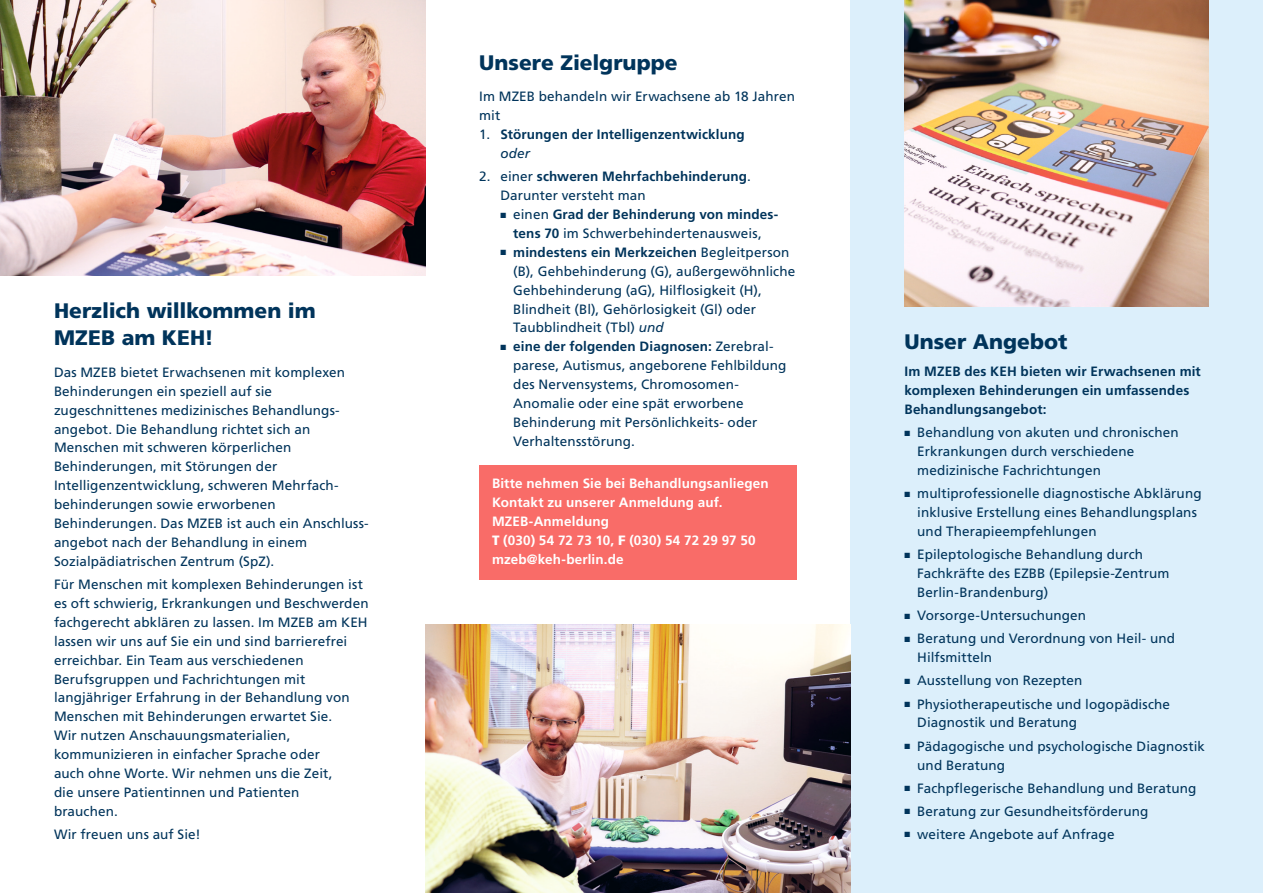
<style>
.page{position:relative;width:1263px;height:893px;background:#fff}
.page>*{position:absolute;margin:0;border:0;box-sizing:border-box;transform-origin:0 0}
.t1{font:900 21px/27.3px "Frutiger LT Std";color:#00345b}
.t2{font:13.5px/18.9px "Frutiger LT Std";letter-spacing:.01em;color:#00345b}
.t3{font:700 13.5px/18.9px "Frutiger LT Std";letter-spacing:.01em;color:#00345b}
.t4{font:700 13.5px/18.9px "Frutiger LT Std";letter-spacing:.01em;color:#fff}
.s1{font-weight:400}
.s2{font-weight:400;font-style:italic}
.s3{font-weight:700}
.s4{font-style:italic}
.s5{font-weight:900}
</style>
<div class="page">
<div style="left:850px;top:0;width:413px;height:893px;background:#dceffb"></div>
<img style="left:0;top:0;width:425px;height:275px">
<div style="left:479px;top:465px;width:317px;height:58px;background:#f96c68"></div>
<div style="left:479px;top:503px;width:317px;height:58px;background:#f96c68"></div>
<div style="left:479px;top:541px;width:317px;height:39px;background:#f96c68"></div>
<img style="left:904px;top:0;width:305px;height:306px">
<img style="left:425px;top:624px;width:425px;height:269px">
<h1 class="t1" style="left:54px;top:297px;width:263px">Herzlich willkommen im<br>MZEB am KEH!</h1>
<p class="t2" style="left:54px;top:363px;width:316px">Das MZEB bietet Erwachsenen mit komplexen Behinderungen ein speziell auf sie zugeschnittenes medizinisches Behandlungs&shy;angebot. Die Behandlung richtet sich an Menschen mit schweren körperlichen Behinderungen, mit Störungen der Intelligenzentwicklung, schweren Mehrfach&shy;behinderungen sowie erworbenen Behinderungen. Das MZEB ist auch ein Anschluss&shy;angebot nach der Behandlung in einem Sozialpädiatrischen Zentrum (SpZ).</p>
<p class="t2" style="left:54px;top:575px;width:316px">Für Menschen mit komplexen Behinderungen ist es oft schwierig, Erkrankungen und Beschwerden fachgerecht abklären zu lassen. Im MZEB am KEH lassen wir uns auf Sie ein und sind barrierefrei erreichbar. Ein Team aus verschiedenen Berufsgruppen und Fachrichtungen mit langjähriger Erfahrung in der Behandlung von Menschen mit Behinderungen erwartet Sie.<br>Wir nutzen Anschauungsmaterialien, kommunizieren in einfacher Sprache oder<br>auch ohne Worte. Wir nehmen uns die Zeit,<br>die unsere Patientinnen und Patienten<br>brauchen.</p>
<p class="t2" style="left:54px;top:825px;width:148px">Wir freuen uns auf Sie!</p>
<h1 class="t1" style="left:479px;top:49px;width:200px">Unsere Zielgruppe</h1>
<p class="t2" style="left:479px;top:87px;width:317px">Im MZEB behandeln wir Erwachsene ab 18 Jahren mit</p>
<p class="t3" style="left:500px;top:125px;width:246px;text-indent:-21px"><span class="s1">1.</span> Störungen der Intelligenzentwicklung <span class="s2">oder</span></p>
<p class="t2" style="left:500px;top:167px;width:252px;text-indent:-21px">2. einer <span class="s3">schweren Mehrfachbehinderung</span>.<br>Darunter versteht man</p>
<p class="t3" style="left:500px;top:205px;width:279px;text-align:center">■ <span class="s1">einen</span> Grad der Behinderung von mindes&shy;tens 70 <span class="s1">im Schwerbehindertenausweis,</span></p>
<p class="t2" style="left:513px;top:243px;width:283px;text-indent:-13px">■ <span class="s3">mindestens ein Merkzeichen</span> Begleitperson (B), Gehbehinderung (G), außergewöhnliche Gehbehinderung (aG), Hilflosigkeit (H), Blindheit (Bl), Gehörlosigkeit (Gl) oder Taubblindheit (Tbl) <span class="s4">und</span></p>
<p class="t2" style="left:513px;top:337px;width:275px;text-indent:-13px">■ <span class="s3">eine der folgenden Diagnosen:</span> Zerebral&shy;parese, Autismus, angeborene Fehlbildung des Nervensystems, Chromosomen-Anomalie oder eine spät erworbene Behinderung mit Persönlichkeits- oder Verhaltensstörung.</p>
<p class="t4" style="left:492px;top:474px;width:278px">Bitte nehmen Sie bei Behandlungsanliegen<br>Kontakt zu unserer Anmeldung auf.<br>MZEB-Anmeldung<br><span class="s5">T</span> (030) 54 72 73 10, <span class="s5">F</span> (030) 54 72 29 97 50 mzeb@keh-berlin.de</p>
<h1 class="t1" style="left:904px;top:328px;width:165px">Unser Angebot</h1>
<p class="t3" style="left:904px;top:362px;width:298px">Im MZEB des KEH bieten wir Erwachsenen mit komplexen Behinderungen ein umfassendes<br>Behandlungsangebot:</p>
<p class="t2" style="left:917px;top:423px;width:263px;text-indent:-13px">■ Behandlung von akuten und chronischen<br>Erkrankungen durch verschiedene medizinische Fachrichtungen</p>
<p class="t2" style="left:917px;top:484px;width:286px;text-indent:-13px">■ multiprofessionelle diagnostische Abklärung inklusive Erstellung eines Behandlungsplans und Therapieempfehlungen</p>
<p class="t2" style="left:917px;top:545px;width:254px;text-indent:-13px">■ Epileptologische Behandlung durch<br>Fachkräfte des EZBB (Epilepsie-Zentrum<br>Berlin-Brandenburg)</p>
<p class="t2" style="left:904px;top:606px;width:183px">■ Vorsorge-Untersuchungen</p>
<p class="t2" style="left:917px;top:629px;width:259px;text-indent:-13px">■ Beratung und Verordnung von Heil- und<br>Hilfsmitteln</p>
<p class="t2" style="left:904px;top:671px;width:179px">■ Ausstellung von Rezepten</p>
<p class="t2" style="left:917px;top:694px;width:254px;text-indent:-13px">■ Physiotherapeutische und logopädische<br>Diagnostik und Beratung</p>
<p class="t2" style="left:917px;top:736px;width:289px;text-indent:-13px">■ Pädagogische und psychologische Diagnostik und Beratung</p>
<p class="t2" style="left:904px;top:779px;width:293px">■ Fachpflegerische Behandlung und Beratung</p>
<p class="t2" style="left:904px;top:802px;width:245px">■ Beratung zur Gesundheitsförderung</p>
<p class="t2" style="left:904px;top:825px;width:212px">■ weitere Angebote auf Anfrage</p>
</div>
